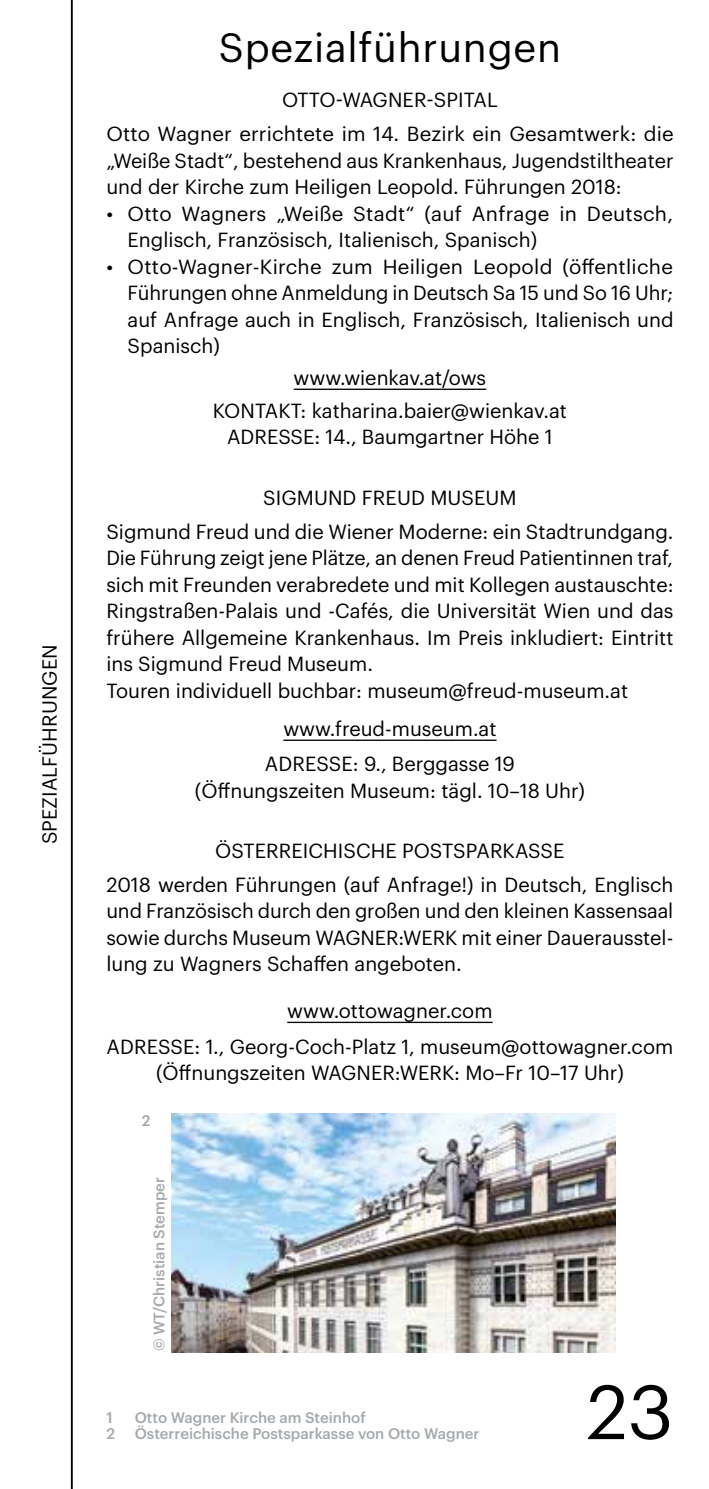
<style>
.page{position:relative;width:709px;height:1489px;background:#fff}
.page>*{position:absolute;margin:0;border:0;box-sizing:border-box;transform-origin:0 0}
.t1{font:75px "Graphik LCG";color:#000}
.t2{font:40px "Graphik LCG";letter-spacing:.02em;color:#000}
.t3{font:20px/26.5px "Graphik LCG";color:#000;text-align:center}
.t4{font:500 15px "Graphik LCG";color:#a4a9ac}
</style>
<div class="page">
<hr style="left:71px;top:0;width:2px;height:1488px;background:#000">
<hr style="left:293px;top:388px;width:193px;height:2px;background:#000">
<hr style="left:283px;top:739px;width:213px;height:2px;background:#000">
<hr style="left:287px;top:1021px;width:205px;height:2px;background:#000">
<img style="left:172px;top:1113px;width:443px;height:238px">
<p class="t3" style="left:35px;top:844px;width:201px;rotate:-90deg">SPEZIALFÜHRUNGEN</p>
<h2 class="t2" style="left:219px;top:17px;width:343px">Spezialführungen</h2>
<p class="t3" style="left:106px;top:81px;width:569px;line-height:34px">OTTO-WAGNER-SPITAL<br>Otto Wagner errichtete im 14. Bezirk ein Gesamtwerk: die</p>
<p class="t3" style="left:106px;top:146px;width:568px;text-align:left">„Weiße Stadt“, bestehend aus Krankenhaus, Jugendstiltheater und der Kirche zum Heiligen Leopold. Führungen 2018:</p>
<p class="t3" style="left:128px;top:199px;width:547px;text-align:left;text-indent:-21px">• Otto Wagners „Weiße Stadt“ (auf Anfrage in Deutsch,<br>Englisch, Französisch, Italienisch, Spanisch)</p>
<p class="t3" style="left:128px;top:251px;width:547px;text-align:justify;text-indent:-21px">• Otto-Wagner-Kirche zum Heiligen Leopold (öffentliche Führungen ohne Anmeldung in Deutsch Sa 15 und So 16 Uhr; auf Anfrage auch in Englisch, Französisch, Italienisch und Spanisch)</p>
<p class="t3" style="left:213px;top:359px;width:355px;line-height:33.2px">www.wienkav.at/ows<br>KONTAKT: katharina.baier@wienkav.at</p>
<p class="t3" style="left:227px;top:422px;width:327px">ADRESSE: 14., Baumgartner Höhe 1</p>
<p class="t3" style="left:106px;top:478px;width:568px;line-height:34px">SIGMUND FREUD MUSEUM<br>Sigmund Freud und die Wiener Moderne: ein Stadtrundgang.</p>
<p class="t3" style="left:106px;top:543px;width:568px;text-align:left">Die Führung zeigt jene Plätze, an denen Freud Patientinnen traf, sich mit Freunden verabredete und mit Kollegen austauschte:<br>Ringstraßen-Palais und -Cafés, die Universität Wien und das frühere Allgemeine Krankenhaus. Im Preis inkludiert: Eintritt ins Sigmund Freud Museum.<br>Touren individuell buchbar: museum@freud-museum.at</p>
<p class="t3" style="left:265px;top:709px;width:251px;line-height:35.8px">www.freud-museum.at<br>ADRESSE: 9., Berggasse 19</p>
<p class="t3" style="left:195px;top:775px;width:391px">(Öffnungszeiten Museum: tägl. 10–18 Uhr)</p>
<p class="t3" style="left:106px;top:832px;width:568px;line-height:34px">ÖSTERREICHISCHE POSTSPARKASSE<br>2018 werden Führungen (auf Anfrage!) in Deutsch, Englisch</p>
<p class="t3" style="left:106px;top:896px;width:568px;text-align:justify">und Französisch durch den großen und den kleinen Kassensaal sowie durchs Museum WAGNER:WERK mit einer Dauerausstel&shy;lung zu Wagners Schaffen angeboten.</p>
<p class="t3" style="left:107px;top:991px;width:568px;line-height:35.8px">www.ottowagner.com<br>ADRESSE: 1., Georg-Coch-Platz 1, museum@ottowagner.com</p>
<p class="t3" style="left:156px;top:1057px;width:469px">(Öffnungszeiten WAGNER:WERK: Mo–Fr 10–17 Uhr)</p>
<p class="t4" style="left:142px;top:1109px;width:10px">2</p>
<p class="t4" style="left:148px;top:1351px;width:176px;rotate:-90deg">© WT/Christian Stemper</p>
<p class="t4" style="left:106px;top:1405px;width:8px">1</p>
<p class="t4" style="left:135px;top:1405px;width:232px">Otto Wagner Kirche am Steinhof</p>
<p class="t4" style="left:106px;top:1421px;width:10px">2</p>
<p class="t4" style="left:135px;top:1421px;width:346px">Österreichische Postsparkasse von Otto Wagner</p>
<h1 class="t1" style="left:586px;top:1355px;width:88px">23</h1>
</div>
